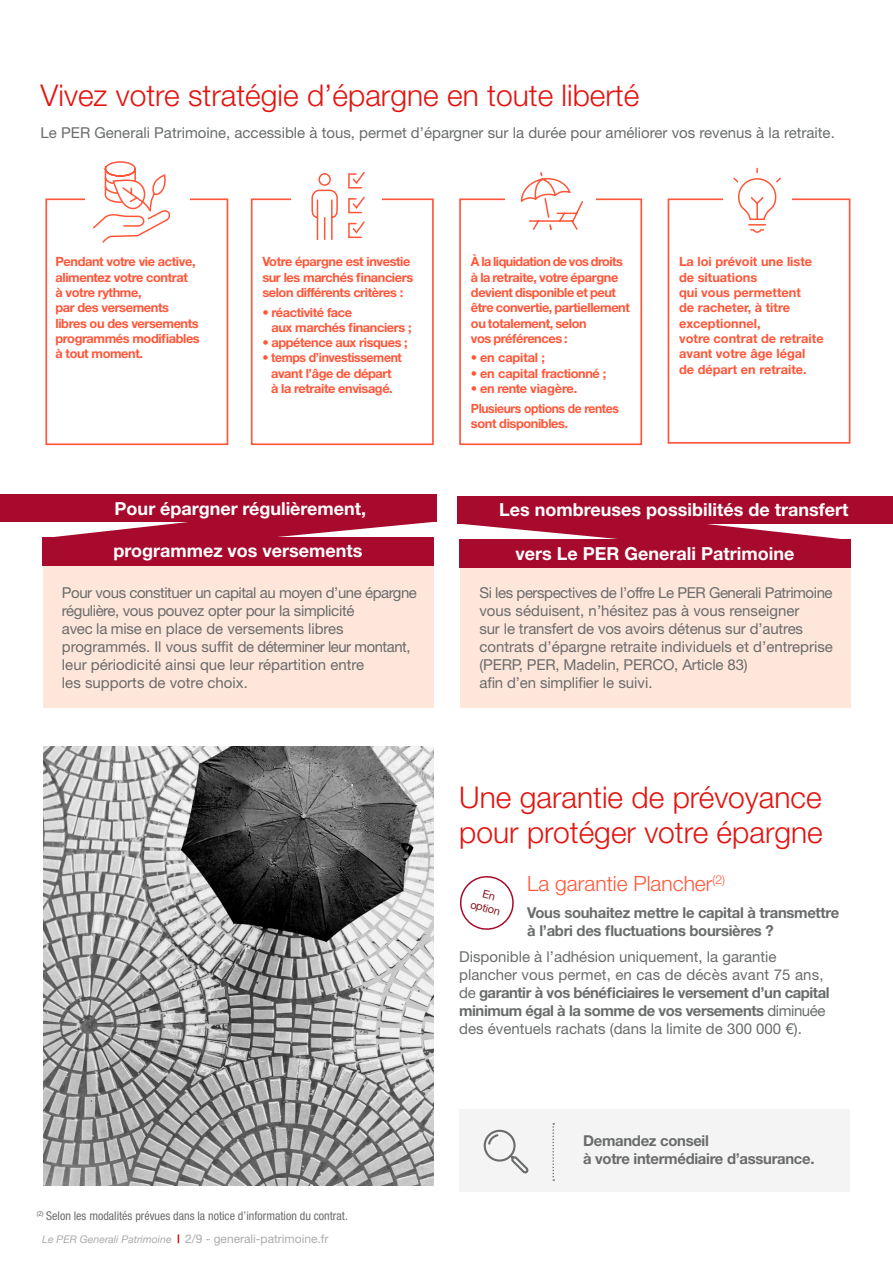
<style>
.page{position:relative;width:893px;height:1263px;background:#fff}
.page>*{position:absolute;margin:0;border:0;box-sizing:border-box;transform-origin:0 0}
.t1{font:300 30px/34.5px "Helvetica Neue LT Std";color:#e21410}
.t2{font:300 21px "Helvetica Neue LT Std";color:#ff5639}
.t3{font:700 18px "Helvetica Neue LT Std";color:#fff}
.t4{font:15px/18px "Helvetica Neue LT Std";color:#6a6c6c}
.t5{font:15px/18px "Helvetica Neue LT Std";letter-spacing:-.02em;color:#6a6c6c}
.t6{font:700 15px/18px "Helvetica Neue LT Std";letter-spacing:-.02em;color:#6a6c6c}
.t7{font:700 12.75px/15.3px "Helvetica Neue LT Std";letter-spacing:-.03em;color:#ff5639}
.t8{font:700 12.75px/15.3px "Helvetica Neue LT Std";color:#ff5639}
.t9{font:700 12.75px/15.3px "Helvetica Neue LT Std";letter-spacing:-.03em;color:#ff5639;text-align:center;scale:.96 1}
.t10{font:700 12.75px "Helvetica Neue LT Std";letter-spacing:-.01em;color:#ff5639}
.t11{font:condensed 12px "Helvetica Neue LT Std";color:#6a6c6c}
.t12{font:12px "Helvetica Neue LT Std";color:#abacac}
.t13{font:11.1px/13.4px "Helvetica Neue LT Std";color:#881b22;text-align:center}
.s1{font-family:"Helvetica Neue";font-style:italic;font-size:10.5px}
.s2{font-weight:700}
</style>
<div class="page">
<div style="left:459px;top:1109px;width:390px;height:83px;background:#f4f4f4"></div>
<img style="left:43px;top:746px;width:391px;height:440px">
<div style="left:45px;top:198px;width:183px;height:247px;border:2px solid #ff5639"></div>
<div style="left:251px;top:198px;width:183px;height:247px;border:2px solid #ff5639"></div>
<div style="left:459px;top:198px;width:183px;height:247px;border:2px solid #ff5639"></div>
<div style="left:668px;top:198px;width:182px;height:246px;border:2px solid #ff5639"></div>
<div style="left:85px;top:190px;width:104px;height:19px;background:#fff"></div>
<div style="left:291px;top:185px;width:91px;height:18px;background:#fff"></div>
<div style="left:505px;top:185px;width:91px;height:18px;background:#fff"></div>
<div style="left:723px;top:185px;width:69px;height:18px;background:#fff"></div>
<svg style="left:93px;top:161px;width:78px;height:82px"></svg>
<div style="left:484px;top:1130px;width:32px;height:31px;border:2px solid #6a6c6c;border-radius:50%"></div>
<svg style="left:487px;top:1133px;width:12px;height:12px"></svg>
<svg style="left:508px;top:1153px;width:21px;height:21px"></svg>
<div style="left:43px;top:565px;width:391px;height:143px;background:#fee6da"></div>
<div style="left:460px;top:569px;width:390px;height:139px;background:#fee6da"></div>
<svg style="left:463px;top:524px;width:378px;height:15px"></svg>
<div style="left:458px;top:496px;width:435px;height:28px;background:#a70a2d"></div>
<div style="left:459px;top:539px;width:391px;height:29px;background:#a70a2d"></div>
<svg style="left:348px;top:172px;width:17px;height:67px"></svg>
<svg style="left:311px;top:173px;width:27px;height:67px"></svg>
<svg style="left:520px;top:172px;width:63px;height:58px"></svg>
<svg style="left:733px;top:167px;width:48px;height:66px"></svg>
<svg style="left:43px;top:522px;width:391px;height:16px"></svg>
<div style="left:0;top:495px;width:436px;height:27px;background:#a70a2d"></div>
<div style="left:42px;top:538px;width:392px;height:28px;background:#a70a2d"></div>
<svg style="left:459px;top:876px;width:55px;height:54px"></svg>
<svg style="left:552px;top:1123px;width:2px;height:58px"></svg>
<h1 class="t1" style="left:41px;top:78px;width:600px">Vivez votre stratégie d’épargne en toute liberté</h1>
<p class="t4" style="left:41px;top:123px;width:796px">Le PER Generali Patrimoine, accessible à tous, permet d’épargner sur la durée pour améliorer vos revenus à la retraite.</p>
<p class="t7" style="left:55px;top:254px;width:146px">Pendant votre vie active, alimentez votre contrat<br>à votre rythme,<br>par des versements libres ou des versements programmés modifiables à tout moment.</p>
<p class="t7" style="left:262px;top:254px;width:152px">Votre épargne est investie sur les marchés financiers selon différents critères :</p>
<p class="t7" style="left:271px;top:304px;width:142px;text-indent:-9px">• réactivité face<br>aux marchés financiers ;</p>
<p class="t7" style="left:262px;top:335px;width:147px">• appétence aux risques ;</p>
<p class="t9" style="left:262px;top:350px;width:147px">• temps d’investissement avant l’âge de départ<br>à la retraite envisagé.</p>
<p class="t3" style="left:115px;top:497px;width:253px">Pour épargner régulièrement,</p>
<p class="t3" style="left:113px;top:540px;width:250px">programmez vos versements</p>
<p class="t5" style="left:62px;top:584px;width:357px">Pour vous constituer un capital au moyen d’une épargne régulière, vous pouvez opter pour la simplicité<br>avec la mise en place de versements libres programmés. Il vous suffit de déterminer leur montant, leur périodicité ainsi que leur répartition entre<br>les supports de votre choix.</p>
<p class="t11" style="left:37px;top:1209px;width:313px"><sup>(2)</sup> Selon les modalités prévues dans la notice d’information du contrat.</p>
<p class="t12" style="left:42px;top:1232px;width:288px"><span class="s1">Le PER Generali Patrimoine</span> 2/9 - generali-patrimoine.fr</p>
<p class="t7" style="left:471px;top:254px;width:161px">À la liquidation de vos droits à la retraite, votre épargne devient disponible et peut être convertie, partiellement ou totalement, selon<br>vos préférences :</p>
<p class="t10" style="left:471px;top:350px;width:76px">• en capital ;</p>
<p class="t7" style="left:471px;top:365px;width:137px">• en capital fractionné ;</p>
<p class="t7" style="left:471px;top:378px;width:150px;line-height:19.5px">• en rente viagère.<br>Plusieurs options de rentes</p>
<p class="t7" style="left:471px;top:415px;width:99px">sont disponibles.</p>
<p class="t8" style="left:679px;top:254px;width:146px">La loi prévoit une liste de situations<br>qui vous permettent<br>de racheter, à titre exceptionnel,<br>votre contrat de retraite avant votre âge légal de départ en retraite.</p>
<p class="t3" style="left:499px;top:498px;width:351px">Les nombreuses possibilités de transfert</p>
<p class="t3" style="left:515px;top:543px;width:280px">vers Le PER Generali Patrimoine</p>
<p class="t4" style="left:479px;top:584px;width:355px">Si les perspectives de l’offre Le PER Generali Patrimoine vous séduisent, n’hésitez pas à vous renseigner<br>sur le transfert de vos avoirs détenus sur d’autres contrats d’épargne retraite individuels et d’entreprise (PERP, PER, Madelin, PERCO, Article 83)<br>afin d’en simplifier le suivi.</p>
<h1 class="t1" style="left:459px;top:779px;width:365px">Une garantie de prévoyance pour protéger votre épargne</h1>
<h2 class="t2" style="left:527px;top:871px;width:199px">La garantie Plancher<sup>(2)</sup></h2>
<p class="t6" style="left:527px;top:903px;width:313px">Vous souhaitez mettre le capital à transmettre à l’abri des fluctuations boursières ?</p>
<p class="t4" style="left:459px;top:947px;width:372px">Disponible à l’adhésion uniquement, la garantie plancher vous permet, en cas de décès avant 75 ans, de <span class="s2">garantir à vos bénéficiaires le versement d’un capital minimum égal à la somme de vos versements</span> diminuée des éventuels rachats (dans la limite de 300 000 €).</p>
<p class="t13" style="left:476px;top:884px;width:32px;rotate:15deg">En option</p>
<p class="t6" style="left:583px;top:1132px;width:233px">Demandez conseil<br>à votre intermédiaire d’assurance.</p>
</div>
